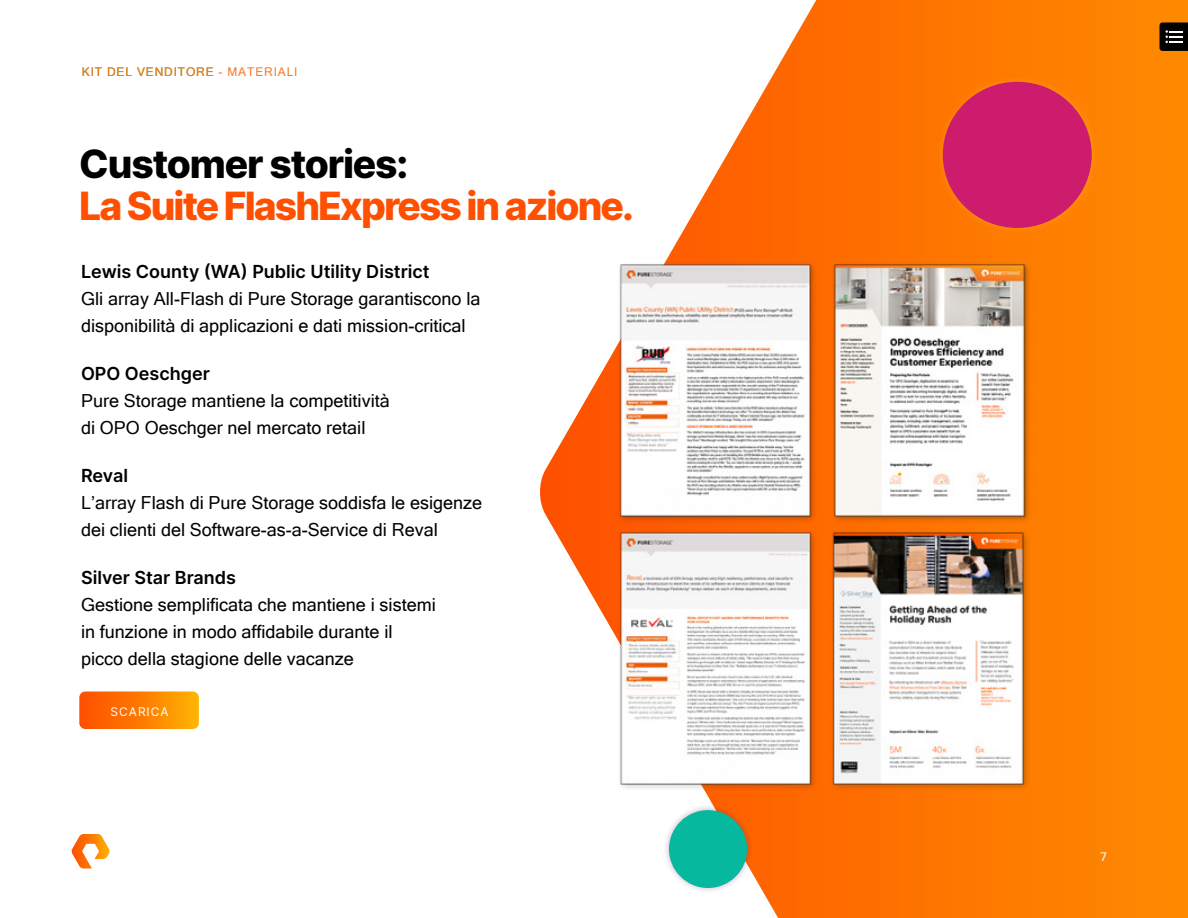
<style>
.page{position:relative;width:1188px;height:918px;background:#fff}
.page>*{position:absolute;margin:0;border:0;box-sizing:border-box;transform-origin:0 0}
.t1{font:800 39px "Inter";letter-spacing:-.05em;color:#fe5000}
.t2{font:800 39px "Inter";letter-spacing:-.03em;color:#000}
.t3{font:18px/27px "Microsoft Sans Serif";color:#000}
.t4{font:600 18px "Inter";color:#000}
.t5{font:12px "Microsoft Sans Serif";letter-spacing:.07em;color:#f47721}
.t6{font:12px "Inter";letter-spacing:.08em;color:#fff}
.t7{font:12px "Microsoft Sans Serif";color:#fff}
</style>
<div class="page">
<svg style="left:732px;top:0;width:456px;height:918px;background:#fe8610"></svg>
<svg style="left:1160px;top:22px;width:28px;height:29px"></svg>
<div style="left:937px;top:76px;width:161px;height:158px;background:#fe7f01"></div>
<div style="left:943px;top:82px;width:149px;height:146px;background:#cd1c6e;border-radius:50%"></div>
<svg style="left:71px;top:834px;width:39px;height:34px"></svg>
<img style="left:540px;top:146px;width:589px;height:756px">
<svg style="left:79px;top:692px;width:120px;height:37px;background:#fe7e03"></svg>
<p class="t5" style="left:82px;top:65px;width:217px">KIT DEL VENDITORE - MATERIALI</p>
<h1 class="t2" style="left:79px;top:136px;width:331px">Customer stories:</h1>
<h1 class="t1" style="left:79px;top:178px;width:556px">La Suite FlashExpress in azione.</h1>
<p class="t4" style="left:81px;top:258px;width:350px">Lewis County (WA) Public Utility District</p>
<p class="t3" style="left:81px;top:285px;width:401px">Gli array All-Flash di Pure Storage garantiscono la disponibilità di applicazioni e dati mission-critical</p>
<p class="t4" style="left:81px;top:360px;width:130px">OPO Oeschger</p>
<p class="t3" style="left:81px;top:387px;width:310px">Pure Storage mantiene la competitività di OPO Oeschger nel mercato retail</p>
<p class="t4" style="left:81px;top:462px;width:49px">Reval</p>
<p class="t3" style="left:81px;top:489px;width:403px">L’array Flash di Pure Storage soddisfa le esigenze dei clienti del Software-as-a-Service di Reval</p>
<p class="t4" style="left:81px;top:564px;width:157px">Silver Star Brands</p>
<p class="t3" style="left:81px;top:591px;width:356px">Gestione semplificata che mantiene i sistemi in funzione in modo affidabile durante il picco della stagione delle vacanze</p>
<p class="t6" style="left:111px;top:703px;width:60px">SCARICA</p>
<p class="t7" style="left:1100px;top:850px;width:8px">7</p>
</div>
